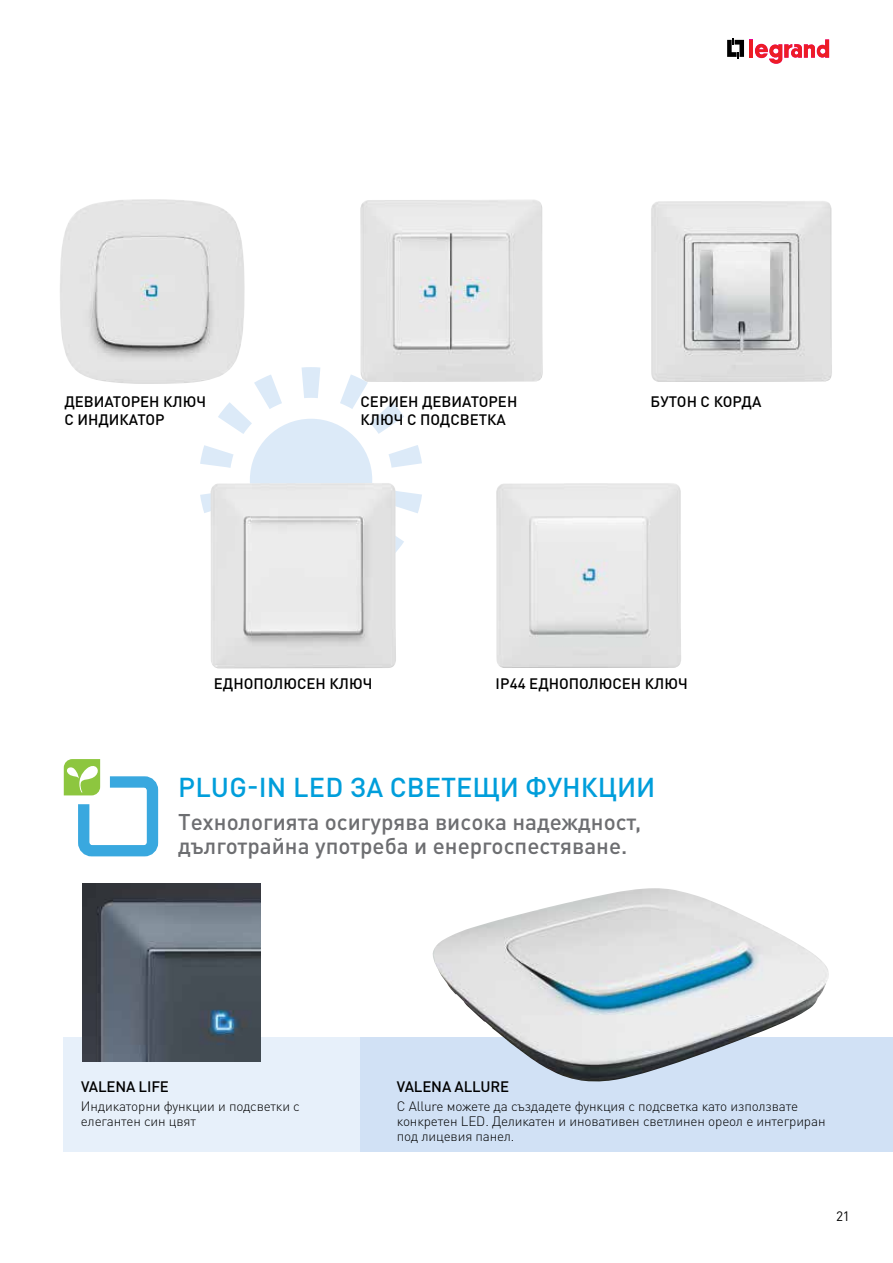
<style>
.page{position:relative;width:893px;height:1263px;background:#fff}
.page>*{position:absolute;margin:0;border:0;box-sizing:border-box;transform-origin:0 0}
.t1{font:500 27px "DIN Pro";color:#009edb}
.t2{font:500 22.5px/24px "DIN Pro";color:#6d6e71}
.t3{font:500 15px/18px "DIN Pro";color:#000}
.t4{font:300 13.5px/15px "DIN Pro";letter-spacing:-.01em;color:#000}
.t5{font:13.5px "DIN Pro";color:#000}
</style>
<div class="page">
<div style="left:64px;top:1037px;width:829px;height:115px;background:linear-gradient(to right,#e8f1fa,#cadcf3)"></div>
<svg style="left:200px;top:367px;width:222px;height:185px"></svg>
<img style="left:360px;top:200px;width:183px;height:182px">
<img style="left:651px;top:201px;width:181px;height:181px">
<img style="left:82px;top:883px;width:179px;height:179px">
<img style="left:433px;top:888px;width:398px;height:194px">
<svg style="left:64px;top:759px;width:95px;height:98px"></svg>
<img style="left:60px;top:199px;width:185px;height:185px">
<img style="left:211px;top:483px;width:185px;height:185px">
<img style="left:496px;top:483px;width:185px;height:185px">
<svg style="left:727px;top:38px;width:17px;height:20px"></svg>
<hr style="left:749px;top:39px;width:4px;height:19px;background:#ec008c">
<hr style="left:749px;top:40px;width:4px;height:18px;background:#ed1d24">
<svg style="left:755px;top:39px;width:74px;height:25px"></svg>
<p class="t3" style="left:64px;top:392px;width:143px">ДЕВИАТОРЕН КЛЮЧ<br>С ИНДИКАТОР</p>
<p class="t3" style="left:361px;top:392px;width:158px">СЕРИЕН ДЕВИАТОРЕН</p>
<p class="t3" style="left:651px;top:392px;width:112px">БУТОН С КОРДА</p>
<p class="t3" style="left:361px;top:410px;width:147px">КЛЮЧ С ПОДСВЕТКА</p>
<p class="t3" style="left:214px;top:674px;width:160px">ЕДНОПОЛЮСЕН КЛЮЧ</p>
<p class="t3" style="left:496px;top:674px;width:194px">IP44 ЕДНОПОЛЮСЕН КЛЮЧ</p>
<h1 class="t1" style="left:178px;top:769px;width:479px">PLUG-IN LED ЗА СВЕТЕЩИ ФУНКЦИИ</h1>
<h2 class="t2" style="left:178px;top:809px;width:465px">Tехнологията осигурява висока надеждност, дълготрайна употреба и енергоспестяване.</h2>
<p class="t3" style="left:81px;top:1077px;width:89px">VALENA LIFE</p>
<p class="t4" style="left:81px;top:1097px;width:220px">Индикаторни функции и подсветки с елегантен син цвят</p>
<p class="t3" style="left:397px;top:1077px;width:114px">VALENA ALLURE</p>
<p class="t4" style="left:397px;top:1097px;width:430px">С Allure можете да създадете функция с подсветка като използвате конкретен LED. Деликатен и иновативен светлинен ореол е интегриран под лицевия панел.</p>
<p class="t5" style="left:836px;top:1205px;width:15px">21</p>
</div>
